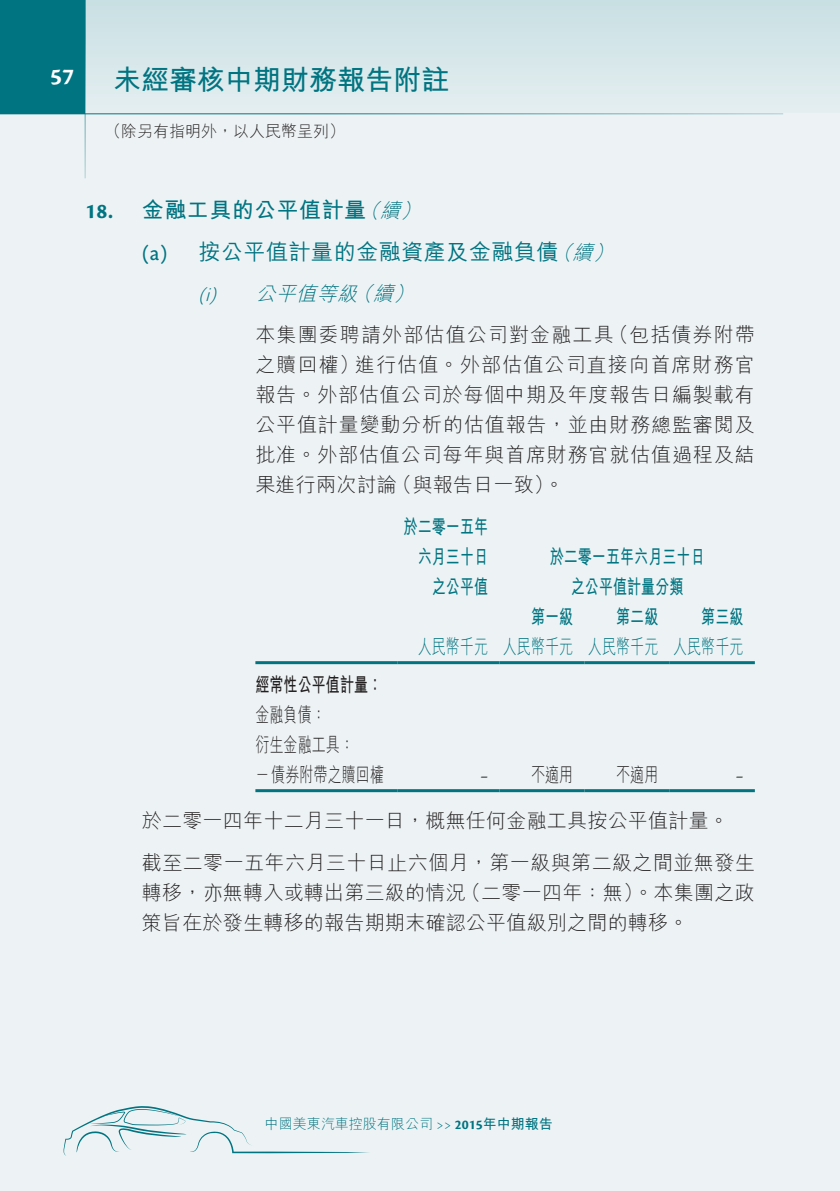
<style>
.page{position:relative;width:840px;height:1191px;background:#fff}
.page>*{position:absolute;margin:0;border:0;box-sizing:border-box;transform-origin:0 0}
.t1{font:700 28px "M Hei HK";color:#007481}
.t2{font:700 24px "Cronos Pro";color:#fff}
.t3{font:500 22px/41.4px "M Hei HK";letter-spacing:.025em;color:#007481}
.t4{font:300 20px/30px "M Hei HK";letter-spacing:.01em;color:#231f20}
.t5{font:700 20px/30px "M Hei HK";letter-spacing:.005em;color:#007481;text-align:right;scale:.7 1}
.t6{font:300 20px/41.4px "M Hei HK";letter-spacing:.055em;color:#231f20}
.t7{font:300 20px/30px "M Hei HK";letter-spacing:.01em;color:#231f20;scale:.7 1}
.t8{font:300 20px "M Hei HK";letter-spacing:.005em;color:#007481;scale:.7 1}
.t9{font:700 20px "M Hei HK";letter-spacing:.005em;color:#231f20;scale:.7 1}
.t10{font:300 20px "Cronos Pro";color:#231f20;scale:.7 1}
.t11{font:300 16px "M Hei HK";color:#231f20}
.t12{font:300 14px "M Hei HK";color:#007481}
.s1{font-family:"Cronos Pro";font-weight:700}
.s2{font-weight:700}
.s3{font-weight:300;font-style:italic;font-size:20px}
.s4{font-family:"Cronos Pro Capt";font-weight:400}
.s5{font-family:"Cronos Pro";font-style:italic;color:#007481}
.s6{font-style:italic;color:#007481}
.s7{font-family:"Cronos Pro"}
</style>
<div class="page">
<div style="left:0;top:0;width:839px;height:1191px;background:#edf3f5"></div>
<div style="left:0;top:0;width:839px;height:113px;background:linear-gradient(to bottom,#c8dfe3,#e5eff1)"></div>
<hr style="left:85px;top:0;width:1px;height:178px;background:#007481">
<hr style="left:0;top:113px;width:782px;height:1px;background:#007481">
<div style="left:0;top:0;width:85px;height:114px;background:#007481"></div>
<svg style="left:63px;top:1106px;width:306px;height:49px"></svg>
<hr style="left:255px;top:661px;width:142px;height:3px;background:#007481">
<hr style="left:397px;top:661px;width:102px;height:3px;background:#007481">
<hr style="left:499px;top:661px;width:85px;height:3px;background:#007481">
<hr style="left:584px;top:661px;width:85px;height:3px;background:#007481">
<hr style="left:669px;top:661px;width:85px;height:3px;background:#007481">
<hr style="left:255px;top:789px;width:142px;height:3px;background:#007481">
<hr style="left:397px;top:789px;width:102px;height:3px;background:#007481">
<hr style="left:499px;top:789px;width:85px;height:3px;background:#007481">
<hr style="left:584px;top:789px;width:85px;height:3px;background:#007481">
<hr style="left:669px;top:789px;width:85px;height:3px;background:#007481">
<p class="t2" style="left:50px;top:63px;width:25px">57</p>
<h1 class="t1" style="left:113px;top:59px;width:337px">未經審核中期財務報告附註</h1>
<p class="t11" style="left:105px;top:120px;width:241px">（除另有指明外，以人民幣呈列）</p>
<p class="t3" style="left:142px;top:188px;width:479px;text-indent:-57px"><span class="s1">18.</span> <span class="s2">金融工具的公平值計量</span><span class="s3">（續）<br></span><span class="s4">(a)</span> 按公平值計量的金融資產及金融負債<span class="s3">（續）</span></p>
<p class="t6" style="left:255px;top:272px;width:500px;text-indent:-57px"><span class="s5">(i)</span> <span class="s6">公平值等級（續）<br></span>本集團委聘請外部估值公司對金融工具（包括債券附帶</p>
<p class="t4" style="left:255px;top:349px;width:500px;text-align:justify">之贖回權）進行估值。外部估值公司直接向首席財務官報告。外部估值公司於每個中期及年度報告日編製載有公平值計量變動分析的估值報告，並由財務總監審閱及批准。外部估值公司每年與首席財務官就估值過程及結果進行兩次討論（與報告日一致）。</p>
<p class="t5" style="left:403px;top:510px;width:122px">於二零一五年六月三十日之公平值</p>
<p class="t5" style="left:549px;top:540px;width:223px">於二零一五年六月三十日</p>
<p class="t5" style="left:570px;top:570px;width:162px">之公平值計量分類</p>
<p class="t5" style="left:530px;top:600px;width:62px">第一級</p>
<p class="t5" style="left:615px;top:600px;width:62px">第二級</p>
<p class="t5" style="left:701px;top:600px;width:62px">第三級</p>
<p class="t8" style="left:417px;top:632px;width:466px">人民幣千元 人民幣千元 人民幣千元 人民幣千元</p>
<p class="t9" style="left:255px;top:670px;width:182px">經常性公平值計量：</p>
<p class="t7" style="left:255px;top:698px;width:185px">金融負債：<br>衍生金融工具：<br>－債券附帶之贖回權</p>
<p class="t7" style="left:480px;top:758px;width:134px"><span class="s7">–</span> 不適用</p>
<p class="t7" style="left:615px;top:758px;width:62px">不適用</p>
<p class="t10" style="left:735px;top:764px;width:12px">–</p>
<p class="t4" style="left:142px;top:799px;width:614px;line-height:41.4px">於二零一四年十二月三十一日，概無任何金融工具按公平值計量。<br>截至二零一五年六月三十日止六個月，第一級與第二級之間並無發生</p>
<p class="t4" style="left:142px;top:876px;width:614px">轉移，亦無轉入或轉出第三級的情況（二零一四年：無）。本集團之政策旨在於發生轉移的報告期期末確認公平值級別之間的轉移。</p>
<p class="t12" style="left:265px;top:1114px;width:289px">中國美東汽車控股有限公司 <span class="s7">&gt;&gt;</span> <span class="s1">2015</span><span class="s2">年中期報告</span></p>
</div>
